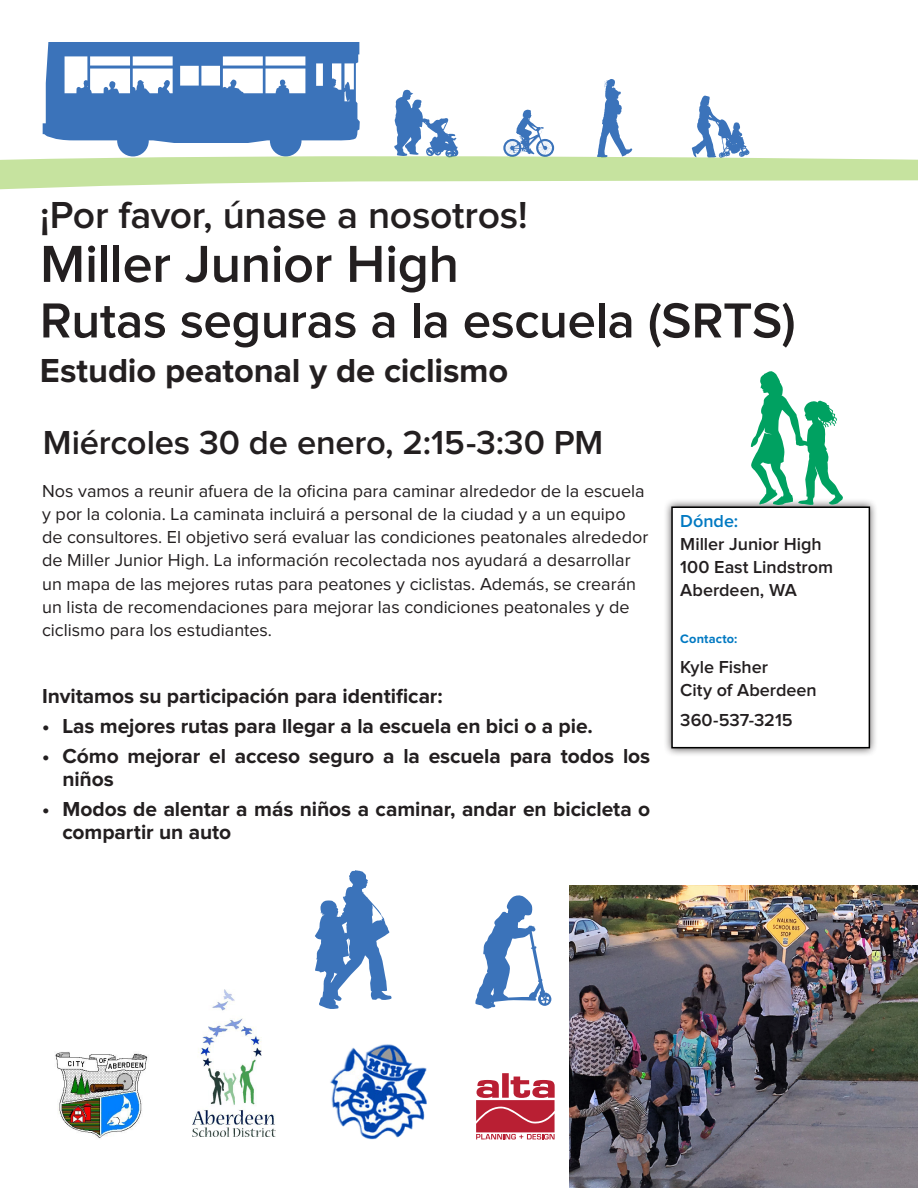
<style>
.page{position:relative;width:918px;height:1188px;background:#fff}
.page>*{position:absolute;margin:0;border:0;box-sizing:border-box;transform-origin:0 0}
.Page_head{font:600 54px "Proxima Nova";letter-spacing:-.01em;color:#231f20}
.Page_head-2{font:600 51px "Proxima Nova";letter-spacing:-.01em;color:#231f20}
.Page_head-3{font:600 39px "Proxima Nova";letter-spacing:-.005em;color:#231f20}
.Subhead{font:600 34.5px "Proxima Nova";letter-spacing:-.005em;color:#231f20}
.Body_text{font:700 34.5px "Proxima Nova";letter-spacing:-.005em;color:#231f20}
.Body_text-2{font:700 21px/23.2px "Proxima Nova";letter-spacing:-.005em;color:#231f20}
.Subhead-2{font:18px/23.2px "Proxima Nova";color:#231f20}
.Body_text-3{font:600 18px "Proxima Nova";color:#231f20}
.Body_text-4{font:600 18px "Proxima Nova";color:#0079c2}
.Body_text-5{font:700 12.75px "Proxima Nova";letter-spacing:.01em;color:#0079c2}
</style>
<div class="page">
<div style="left:663px;top:498px;width:215px;height:259px;background:#231f20;opacity:.75"></div>
<div style="left:671px;top:506px;width:199px;height:242px;background:#fff;border:2px solid #000"></div>
<svg style="left:475px;top:895px;width:77px;height:114px"></svg>
<svg style="left:315px;top:870px;width:77px;height:139px"></svg>
<svg style="left:394px;top:90px;width:64px;height:61px"></svg>
<svg style="left:598px;top:79px;width:34px;height:72px"></svg>
<svg style="left:691px;top:96px;width:58px;height:55px"></svg>
<svg style="left:503px;top:110px;width:51px;height:41px"></svg>
<svg style="left:43px;top:42px;width:317px;height:109px"></svg>
<svg style="left:0;top:151px;width:918px;height:401px"></svg>
<img style="left:569px;top:885px;width:349px;height:303px">
<img style="left:330px;top:1044px;width:96px;height:96px">
<img style="left:55px;top:1052px;width:93px;height:86px">
<img style="left:192px;top:989px;width:83px;height:147px">
<svg style="left:476px;top:1073px;width:79px;height:67px"></svg>
<p class="Page_head-3" style="left:40px;top:197px;width:489px">¡Por favor, únase a nosotros!</p>
<p class="Page_head" style="left:40px;top:239px;width:421px">Miller Junior High</p>
<p class="Page_head-2" style="left:40px;top:297px;width:758px">Rutas seguras a la escuela (SRTS)</p>
<p class="Body_text" style="left:40px;top:355px;width:470px">Estudio peatonal y de ciclismo</p>
<p class="Subhead" style="left:43px;top:427px;width:562px">Miércoles 30 de enero, 2:15-3:30 PM</p>
<p class="Subhead-2" style="left:42px;top:480px;width:608px">Nos vamos a reunir afuera de la oficina para caminar alrededor de la escuela y por la colonia. La caminata incluirá a personal de la ciudad y a un equipo de consultores. El objetivo será evaluar las condiciones peatonales alrededor de Miller Junior High. La información recolectada nos ayudará a desarrollar un mapa de las mejores rutas para peatones y ciclistas. Además, se crearán un lista de recomendaciones para mejorar las condiciones peatonales y de ciclismo para los estudiantes.</p>
<p class="Body_text-2" style="left:42px;top:685px;width:402px">Invitamos su participación para identificar:</p>
<p class="Body_text-2" style="left:42px;top:715px;width:552px">• Las mejores rutas para llegar a la escuela en bici o a pie.</p>
<p class="Body_text-2" style="left:62px;top:745px;width:589px;text-indent:-20px">• Cómo mejorar el acceso seguro a la escuela para todos los niños</p>
<p class="Body_text-2" style="left:62px;top:798px;width:589px;text-indent:-20px">• Modos de alentar a más niños a caminar, andar en bicicleta o compartir un auto</p>
<p class="Body_text-4" style="left:680px;top:512px;width:59px">Dónde:</p>
<p class="Body_text-3" style="left:680px;top:536px;width:143px">Miller Junior High</p>
<p class="Body_text-3" style="left:680px;top:559px;width:154px">100 East Lindstrom</p>
<p class="Body_text-3" style="left:680px;top:582px;width:118px">Aberdeen, WA</p>
<p class="Body_text-5" style="left:680px;top:633px;width:59px">Contacto:</p>
<p class="Body_text-3" style="left:680px;top:659px;width:89px">Kyle Fisher</p>
<p class="Body_text-3" style="left:680px;top:682px;width:138px">City of Aberdeen</p>
<p class="Body_text-3" style="left:680px;top:712px;width:114px">360-537-3215</p>
</div>
